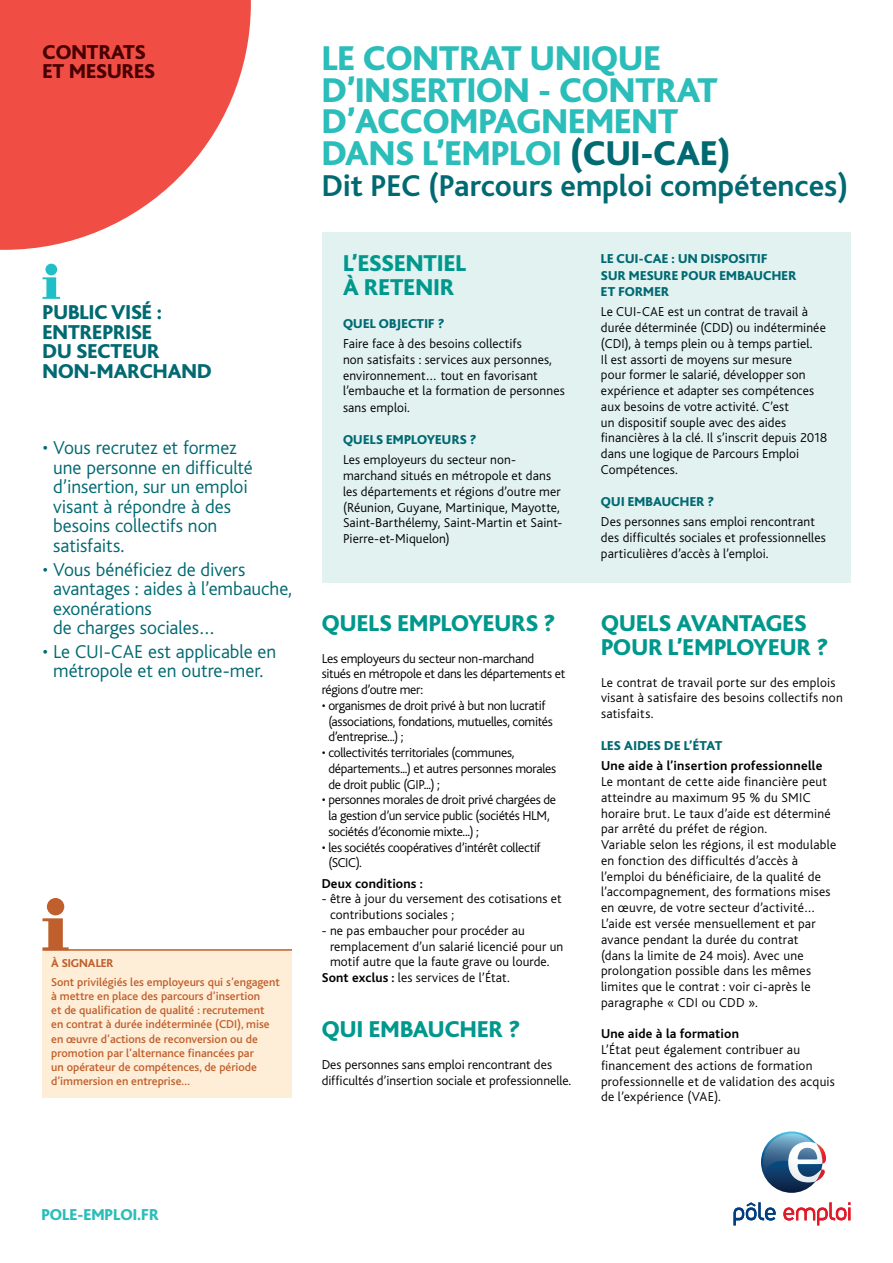
<style>
.page{position:relative;width:893px;height:1263px;background:#fff}
.page>*{position:absolute;margin:0;border:0;box-sizing:border-box;transform-origin:0 0}
.t1{font:800 36px/31.5px "Bliss";color:#2bbdb9}
.t2{font:700 31.5px "Bliss";color:#006971}
.t3{font:800 24px/24px "Bliss";letter-spacing:.005em;color:#00988d}
.t4{font:800 21px/19.5px "Bliss";color:#006971}
.t5{font:800 21px/19.5px "Bliss";color:#490000}
.t6{font:300 19.5px/19.5px "Bliss";letter-spacing:-.005em;color:#006971}
.t7{font:800 16.5px "Bliss";color:#2bbdb9}
.t8{font:300 13.5px/15.8px "Bliss";letter-spacing:.01em;color:#000}
.t9{font:300 13.5px/15.8px "Bliss";letter-spacing:-.02em;color:#000}
.t10{font:300 13.5px/15.8px "Bliss";letter-spacing:-.025em;color:#000}
.t11{font:800 13.5px/16.5px "Bliss";letter-spacing:.02em;color:#006971}
.t12{font:700 13.5px "Bliss";letter-spacing:.015em;color:#000}
.t13{font:500 12px/14.2px "Bliss";color:#bf5f2d}
.t14{font:800 12px "Bliss";color:#bf5f2d}
.s1{color:#006971}
.s2{font-weight:700}
</style>
<div class="page">
<svg style="left:0;top:0;width:251px;height:250px;fill:#f04e45"></svg>
<svg style="left:761px;top:1131px;width:61px;height:62px"></svg>
<svg style="left:763px;top:1133px;width:63px;height:49px"></svg>
<svg style="left:733px;top:1202px;width:43px;height:23px"></svg>
<svg style="left:783px;top:1202px;width:67px;height:23px"></svg>
<div style="left:322px;top:232px;width:528px;height:351px;background:#e1f2f1"></div>
<div style="left:45px;top:264px;width:12px;height:11px;background:#20bec6;border-radius:50%"></div>
<svg style="left:43px;top:277px;width:17px;height:22px"></svg>
<div style="left:43px;top:949px;width:249px;height:149px;background:#ffeed7"></div>
<hr style="left:43px;top:949px;width:249px;height:2px;background:#bf5f2d">
<div style="left:47px;top:898px;width:17px;height:17px;background:#bf5f2d;border-radius:50%"></div>
<svg style="left:43px;top:918px;width:26px;height:32px"></svg>
<h3 class="t5" style="left:43px;top:42px;width:114px">CONTRATS<br>ET MESURES</h3>
<h3 class="t4" style="left:43px;top:303px;width:171px">PUBLIC VISÉ :<br>ENTREPRISE<br>DU SECTEUR<br>NON-MARCHAND</h3>
<h3 class="t6" style="left:53px;top:439px;width:201px;text-indent:-11px">• Vous recrutez et formez une personne en difficulté d’insertion, sur un emploi visant à répondre à des besoins collectifs non satisfaits.</h3>
<h3 class="t6" style="left:53px;top:560px;width:240px;text-indent:-11px">• Vous bénéficiez de divers avantages : aides à l’embauche, exonérations<br>de charges sociales…</h3>
<h3 class="t6" style="left:43px;top:642px;width:235px;text-align:center">• Le CUI-CAE est applicable en métropole et en outre-mer.</h3>
<p class="t14" style="left:51px;top:957px;width:64px">À SIGNALER</p>
<p class="t13" style="left:51px;top:975px;width:230px">Sont privilégiés les employeurs qui s’engagent à mettre en place des parcours d’insertion<br>et de qualification de qualité : recrutement<br>en contrat à durée indéterminée (CDI), mise en œuvre d’actions de reconversion ou de promotion par l’alternance financées par<br>un opérateur de compétences, de période d’immersion en entreprise…</p>
<h1 class="t1" style="left:322px;top:43px;width:411px">LE CONTRAT UNIQUE<br>D’INSERTION - CONTRAT<br>D’ACCOMPAGNEMENT<br>DANS L’EMPLOI <span class="s1">(CUI-CAE)</span></h1>
<h2 class="t2" style="left:322px;top:169px;width:528px">Dit PEC (Parcours emploi compétences)</h2>
<h3 class="t3" style="left:343px;top:252px;width:125px">L’ESSENTIEL<br>À RETENIR</h3>
<p class="t11" style="left:343px;top:316px;width:103px">QUEL OBJECTIF ?</p>
<p class="t8" style="left:343px;top:336px;width:223px">Faire face à des besoins collectifs<br>non satisfaits : services aux personnes, environnement… tout en favorisant l’embauche et la formation de personnes sans emploi.</p>
<p class="t11" style="left:343px;top:432px;width:135px">QUELS EMPLOYEURS ?</p>
<p class="t8" style="left:343px;top:452px;width:221px">Les employeurs du secteur non&shy;marchand situés en métropole et dans les départements et régions d’outre mer (Réunion, Guyane, Martinique, Mayotte, Saint-Barthélemy, Saint-Martin et Saint-Pierre-et-Miquelon)</p>
<h3 class="t3" style="left:322px;top:611px;width:235px">QUELS EMPLOYEURS ?</h3>
<p class="t9" style="left:322px;top:651px;width:245px">Les employeurs du secteur non-marchand situés en métropole et dans les départements et régions d’outre mer:</p>
<p class="t10" style="left:328px;top:698px;width:226px;text-indent:-7px">• organismes de droit privé à but non lucratif (associations, fondations, mutuelles, comités d’entreprise...) ;</p>
<p class="t9" style="left:328px;top:745px;width:229px;text-indent:-7px">• collectivités territoriales (communes, départements...) et autres personnes morales de droit public (GIP...) ;</p>
<p class="t9" style="left:328px;top:792px;width:229px;text-indent:-7px">• personnes morales de droit privé chargées de la gestion d’un service public (sociétés HLM, sociétés d’économie mixte...) ;</p>
<p class="t10" style="left:328px;top:840px;width:214px;text-indent:-7px">• les sociétés coopératives d’intérêt collectif (SCIC).</p>
<p class="t12" style="left:322px;top:876px;width:103px">Deux conditions :</p>
<p class="t8" style="left:330px;top:891px;width:233px;text-indent:-8px">- être à jour du versement des cotisations et contributions sociales ;</p>
<p class="t8" style="left:322px;top:923px;width:205px">- ne pas embaucher pour procéder au</p>
<p class="t8" style="left:330px;top:938px;width:235px">remplacement d’un salarié licencié pour un</p>
<p class="t8" style="left:330px;top:954px;width:221px">motif autre que la faute grave ou lourde.</p>
<p class="t8" style="left:322px;top:970px;width:190px"><span class="s2">Sont exclus :</span> les services de l’État.</p>
<h3 class="t3" style="left:322px;top:1018px;width:200px">QUI EMBAUCHER ?</h3>
<p class="t8" style="left:322px;top:1057px;width:251px">Des personnes sans emploi rencontrant des difficultés d’insertion sociale et professionnelle.</p>
<p class="t11" style="left:601px;top:251px;width:197px">LE CUI-CAE : UN DISPOSITIF<br>SUR MESURE POUR EMBAUCHER<br>ET FORMER</p>
<p class="t8" style="left:601px;top:304px;width:228px">Le CUI-CAE est un contrat de travail à durée déterminée (CDD) ou indéterminée (CDI), à temps plein ou à temps partiel.<br>Il est assorti de moyens sur mesure<br>pour former le salarié, développer son expérience et adapter ses compétences aux besoins de votre activité. C’est<br>un dispositif souple avec des aides financières à la clé. Il s’inscrit depuis 2018 dans une logique de Parcours Emploi Compétences.</p>
<p class="t11" style="left:601px;top:494px;width:115px">QUI EMBAUCHER ?</p>
<p class="t8" style="left:601px;top:514px;width:226px">Des personnes sans emploi rencontrant des difficultés sociales et professionnelles particulières d’accès à l’emploi.</p>
<h3 class="t3" style="left:601px;top:611px;width:229px">QUELS AVANTAGES<br>POUR L’EMPLOYEUR ?</h3>
<p class="t8" style="left:601px;top:675px;width:243px">Le contrat de travail porte sur des emplois visant à satisfaire des besoins collectifs non satisfaits.</p>
<p class="t11" style="left:601px;top:738px;width:123px">LES AIDES DE L’ÉTAT</p>
<p class="t12" style="left:601px;top:759px;width:223px">Une aide à l’insertion professionnelle</p>
<p class="t8" style="left:601px;top:774px;width:237px">Le montant de cette aide financière peut atteindre au maximum 95 % du SMIC horaire brut. Le taux d’aide est déterminé par arrêté du préfet de région.<br>Variable selon les régions, il est modulable en fonction des difficultés d’accès à l’emploi du bénéficiaire, de la qualité de l’accompagnement, des formations mises en œuvre, de votre secteur d’activité… L’aide est versée mensuellement et par avance pendant la durée du contrat<br>(dans la limite de 24 mois). Avec une prolongation possible dans les mêmes limites que le contrat : voir ci-après le paragraphe « CDI ou CDD ».</p>
<p class="t12" style="left:601px;top:1027px;width:140px">Une aide à la formation</p>
<p class="t8" style="left:601px;top:1042px;width:235px">L’État peut également contribuer au financement des actions de formation professionnelle et de validation des acquis de l’expérience (VAE).</p>
<p class="t7" style="left:41px;top:1206px;width:119px">POLE-EMPLOI.FR</p>
</div>
